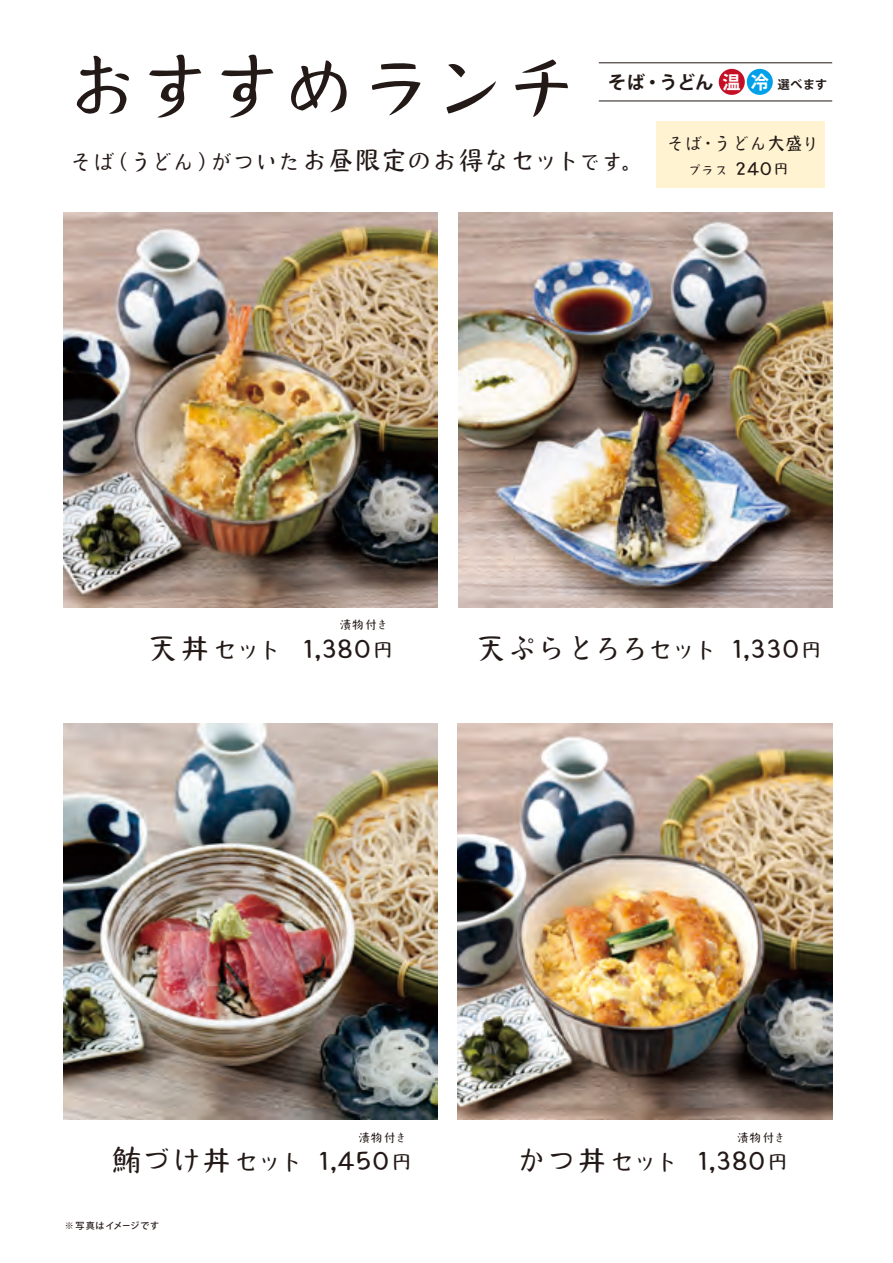
<style>
.page{position:relative;width:893px;height:1263px;background:#fff}
.page>*{position:absolute;margin:0;border:0;box-sizing:border-box;transform-origin:0 0}
.t1{font:78px "Kinuta Yamamotoan Std N R";letter-spacing:-.075em;color:#231916}
.t2{font:30px "Kinuta Yamamotoan Std N R";color:#231916}
.t3{font:27px "Kinuta Yamamotoan Std N R";letter-spacing:-.1em;color:#231916}
.t4{font:26.4px "Kinuta Yamamotoan Std N R";color:#231916}
.t5{font:22.5px "Kinuta Yamamotoan Std N R";color:#231916}
.t6{font:700 18px "Koz Go Pro";color:#231916}
.t7{font:18px "Kinuta Yamamotoan Std N R";color:#231916}
.t8{font:13.5px "Kinuta Yamamotoan Std N R";color:#231916}
.t9{font:12px "Kinuta Yamamotoan Std N R";color:#231916}
.t10{font:500 9px "Koz Go Pro";letter-spacing:.1em;color:#231916}
.s1{font-size:26.55px}
.s2{font-size:18.15px;color:#fff}
.s3{font-size:12px}
.s4{font-size:19.5px}
.s5{font-size:15px}
.s6{font-size:26.4px}
.s7{font-size:30px}
.s8{font-size:20.85px}
</style>
<div class="page">
<img style="left:458px;top:724px;width:374px;height:395px">
<img style="left:63px;top:212px;width:374px;height:396px">
<img style="left:458px;top:212px;width:374px;height:396px">
<img style="left:63px;top:724px;width:374px;height:395px">
<div style="left:656px;top:121px;width:168px;height:67px;background:#fff3d2"></div>
<hr style="left:599px;top:63px;width:233px;height:1px;background:#231916">
<hr style="left:599px;top:101px;width:233px;height:1px;background:#231916">
<div style="left:719px;top:69px;width:26px;height:26px;background:#c40f24;border-radius:50%"></div>
<div style="left:747px;top:69px;width:26px;height:26px;background:#00a1e9;border-radius:50%"></div>
<h1 class="t1" style="left:63px;top:42px;width:518px">おすすめランチ</h1>
<p class="t5" style="left:70px;top:149px;width:575px">そば（うどん）がついた<span class="s1">お昼限定のお得なセット</span>です。</p>
<p class="t6" style="left:608px;top:71px;width:220px">そば・うどん<span class="s2">温冷</span> <span class="s3">選べます</span></p>
<p class="t7" style="left:666px;top:133px;width:155px">そば・うどん大盛り</p>
<p class="t8" style="left:687px;top:162px;width:103px">プラス <span class="s4">240</span><span class="s5">円</span></p>
<p class="t9" style="left:340px;top:617px;width:50px">漬物付き</p>
<p class="t2" style="left:475px;top:631px;width:244px">天ぷらとろろ<span class="s6">セット</span></p>
<p class="t4" style="left:147px;top:635px;width:136px"><span class="s7">天丼</span>セット</p>
<p class="t3" style="left:729px;top:634px;width:94px">1,330<span class="s8">円</span></p>
<p class="t3" style="left:301px;top:634px;width:94px">1,380<span class="s8">円</span></p>
<p class="t2" style="left:111px;top:1143px;width:194px">鮪づけ丼<span class="s6">セット</span></p>
<p class="t10" style="left:65px;top:1220px;width:96px">※写真はイメージです</p>
<p class="t9" style="left:359px;top:1131px;width:50px">漬物付き</p>
<p class="t3" style="left:316px;top:1146px;width:97px">1,450<span class="s8">円</span></p>
<p class="t9" style="left:737px;top:1131px;width:50px">漬物付き</p>
<p class="t3" style="left:516px;top:1146px;width:274px"><span class="s7">かつ丼</span><span class="s6">セット</span> 1,380<span class="s8">円</span></p>
</div>
